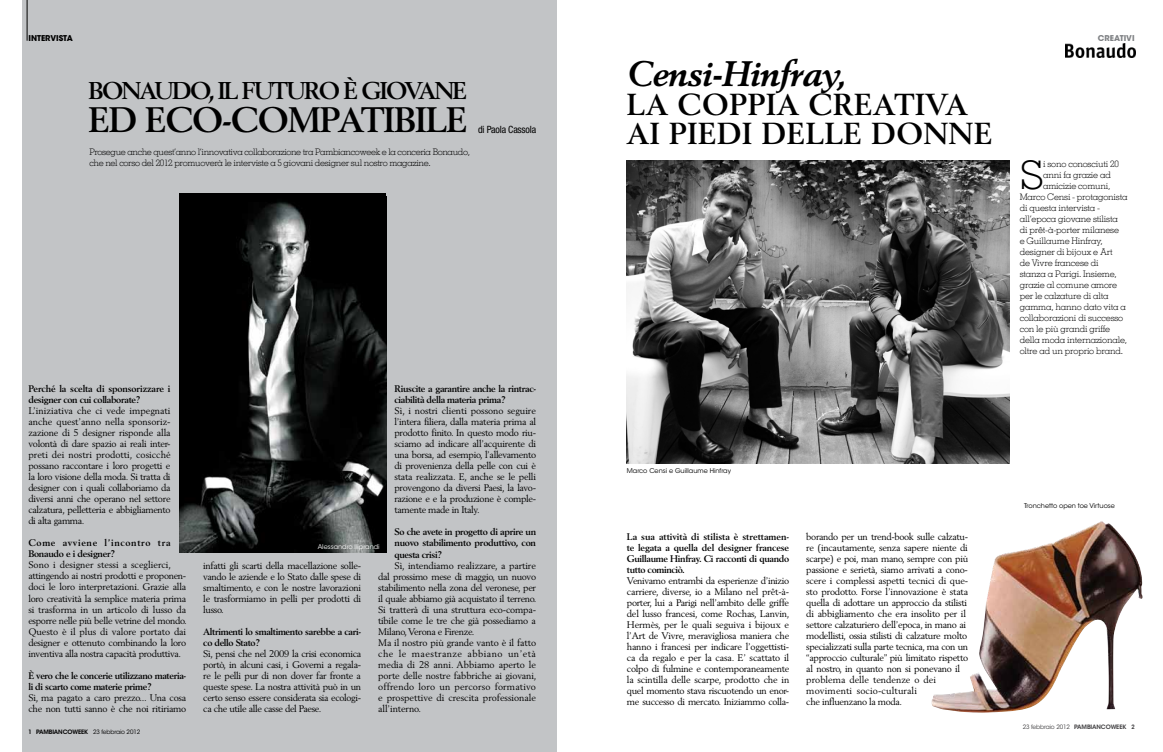
<style>
.page{position:relative;width:1163px;height:752px;background:#fff}
.page>*{position:absolute;margin:0;border:0;box-sizing:border-box;transform-origin:0 0}
.t1{font:300 39.5px "Memphis";color:#000}
.t2{font:700 35px "Berling LT Std";letter-spacing:-.03em;color:#000}
.t3{font:italic 700 35px "Berling LT Std";letter-spacing:-.02em;color:#000}
.t4{font:700 30px/29px "Berling LT Std";letter-spacing:.02em;color:#000}
.t5{font:700 24px "Berling LT Std";letter-spacing:-.07em;color:#000}
.t6{font:condensed 10px "Helvetica Neue LT Std";letter-spacing:-.015em;color:#000}
.t7{font:9.5px/11px "Berling LT Std";letter-spacing:-.035em;color:#000;text-align:justify}
.t8{font:9.5px/11px "Berling LT Std";letter-spacing:-.015em;color:#000}
.t9{font:700 9.5px/11px "Berling LT Std";letter-spacing:-.035em;color:#000}
.t10{font:700 9.5px/11px "Berling LT Std";letter-spacing:-.015em;color:#000}
.t11{font:300 9px "Memphis";letter-spacing:-.02em;color:#000}
.t12{font:300 9px/11px "Memphis";letter-spacing:-.04em;color:#000}
.t13{font:700 8px "ITC Avant Garde Std";color:#000}
.t14{font:700 8px "ITC Avant Garde Std";color:#808285}
.t15{font:6.5px "ITC Avant Garde Std";color:#000}
.t16{font:6.5px "ITC Avant Garde Std";color:#fff}
.t17{font:6px "ITC Avant Garde Std";letter-spacing:-.02em;color:#414042}
.t18{font:600 6px "ITC Avant Garde Std";letter-spacing:-.02em;color:#000;scale:.9 1}
.s1{font-weight:400}
.s2{font-weight:600}
</style>
<div class="page">
<img style="left:1065px;top:43px;width:70px;height:15px">
<img style="left:626px;top:161px;width:383px;height:302px">
<img style="left:931px;top:521px;width:211px;height:192px">
<div style="left:22px;top:0;width:534px;height:751px;background:#c2c4c6"></div>
<hr style="left:27px;top:0;width:1px;height:41px;background:#000">
<img style="left:179px;top:197px;width:207px;height:355px">
<p class="t13" style="left:28px;top:32px;width:46px">INTERVISTA</p>
<h3 class="t5" style="left:89px;top:77px;width:380px">bonaudo, Il futuro è giovane</h3>
<h2 class="t2" style="left:88px;top:99px;width:380px">ed eco-compatibile</h2>
<p class="t12" style="left:89px;top:146px;width:382px">Prosegue anche quest’anno l’innovativa collaborazione tra Pambiancoweek e la conceria Bonaudo, che nel corso del 2012 promuoverà le interviste a 5 giovani designer sul nostro magazine.</p>
<p class="t6" style="left:478px;top:123px;width:59px">di Paola Cassola</p>
<p class="t10" style="left:28px;top:383px;width:144px">Perché la scelta di sponsorizzare i designer con cui collaborate?</p>
<p class="t7" style="left:28px;top:405px;width:144px">L’iniziativa che ci vede impegnati anche quest’anno nella sponsoriz&shy;zazione di 5 designer risponde alla volontà di dare spazio ai reali inter&shy;preti dei nostri prodotti, cosicché possano raccontare i loro progetti e la loro visione della moda. Si tratta di designer con i quali collaboriamo da diversi anni che operano nel settore calzatura, pelletteria e abbigliamento di alta gamma.</p>
<p class="t9" style="left:28px;top:537px;width:144px">Come avviene l’incontro tra<br>Bonaudo e i designer?</p>
<p class="t7" style="left:28px;top:559px;width:160px;text-align:left">Sono i designer stessi a sceglierci, attingendo ai nostri prodotti e proponen&shy;doci le loro interpretazioni. Grazie alla loro creatività la semplice materia prima si trasforma in un articolo di lusso da esporre nelle più belle vetrine del mondo.<br>Questo è il plus di valore portato dai designer e ottenuto combinando la loro inventiva alla nostra capacità produttiva.</p>
<p class="t9" style="left:28px;top:669px;width:159px">è vero che le concerie utilizzano materia&shy;li di scarto come materie prime?</p>
<p class="t7" style="left:28px;top:691px;width:159px">Sì, ma pagato a caro prezzo... Una cosa che non tutti sanno è che noi ritiriamo</p>
<p class="t18" style="left:28px;top:728px;width:126px">1 PAMBIANCOWEEK <span class="s1">23 febbraio 2012</span></p>
<p class="t9" style="left:394px;top:383px;width:143px">Riuscite a garantire anche la rintrac&shy;ciabilità della materia prima?</p>
<p class="t7" style="left:394px;top:405px;width:143px">Sì, i nostri clienti possono seguire l’intera filiera, dalla materia prima al prodotto finito. In questo modo riu&shy;sciamo ad indicare all’acquirente di una borsa, ad esempio, l’allevamento di provenienza della pelle con cui è stata realizzata. E, anche se le pelli provengono da diversi Paesi, la lavo&shy;razione e e la produzione è comple&shy;tamente made in Italy.</p>
<p class="t9" style="left:394px;top:526px;width:143px;text-align:justify">So che avete in progetto di aprire un nuovo stabilimento produttivo, con questa crisi?</p>
<p class="t8" style="left:378px;top:559px;width:160px;text-indent:16px">Sì, intendiamo realizzare, a partire dal prossimo mese di maggio, un nuovo stabilimento nella zona del veronese, per il quale abbiamo già acquistato il terreno.<br>Si tratterà di una struttura eco-compa&shy;tibile come le tre che già possediamo a Milano, Verona e Firenze.<br>Ma il nostro più grande vanto è il fatto che le maestranze abbiano un’età media di 28 anni. Abbiamo aperto le porte delle nostre fabbriche ai giovani, offrendo loro un percorso formativo e prospettive di crescita professionale all’interno.</p>
<p class="t16" style="left:317px;top:542px;width:63px">Alessandro Iliprandi</p>
<p class="t7" style="left:203px;top:559px;width:159px">infatti gli scarti della macellazione solle&shy;vando le aziende e lo Stato dalle spese di smaltimento, e con le nostre lavorazioni le trasformiamo in pelli per prodotti di lusso.</p>
<p class="t9" style="left:203px;top:625px;width:159px">Altrimenti lo smaltimento sarebbe a cari&shy;co dello Stato?</p>
<p class="t7" style="left:203px;top:647px;width:159px">Sì, pensi che nel 2009 la crisi economica portò, in alcuni casi, i Governi a regala&shy;re le pelli pur di non dover far fronte a queste spese. La nostra attività può in un certo senso essere considerata sia ecologi&shy;ca che utile alle casse del Paese.</p>
<h2 class="t3" style="left:626px;top:53px;width:221px">Censi-Hinfray,</h2>
<h3 class="t4" style="left:626px;top:90px;width:367px">la c oppia creativa ai piedi delle donne</h3>
<p class="t14" style="left:1097px;top:33px;width:38px">CREATIVI</p>
<h1 class="t1" style="left:1019px;top:151px;width:26px">S</h1>
<p class="t11" style="left:1042px;top:158px;width:77px">i sono conosciuti 20</p>
<p class="t11" style="left:1042px;top:169px;width:69px">anni fa grazie ad</p>
<p class="t11" style="left:1042px;top:180px;width:69px">amicizie comuni,</p>
<p class="t11" style="left:1019px;top:191px;width:109px">Marco Censi - protagonista</p>
<p class="t11" style="left:1019px;top:202px;width:82px">di questa intervista -</p>
<p class="t11" style="left:1019px;top:213px;width:100px">all’epoca giovane stilista</p>
<p class="t11" style="left:1019px;top:224px;width:101px">di prêt-à-porter milanese</p>
<p class="t11" style="left:1019px;top:235px;width:84px">e Guillaume Hinfray,</p>
<p class="t11" style="left:1019px;top:246px;width:94px">designer di bijoux e Art</p>
<p class="t11" style="left:1019px;top:257px;width:80px">de Vivre francese di</p>
<p class="t11" style="left:1019px;top:268px;width:98px">stanza a Parigi. Insieme,</p>
<p class="t11" style="left:1019px;top:279px;width:99px">grazie al comune amore</p>
<p class="t11" style="left:1019px;top:290px;width:90px">per le calzature di alta</p>
<p class="t11" style="left:1019px;top:301px;width:108px">gamma, hanno dato vita a</p>
<p class="t11" style="left:1019px;top:312px;width:105px">collaborazioni di successo</p>
<p class="t11" style="left:1019px;top:323px;width:92px">con le più grandi griffe</p>
<p class="t11" style="left:1019px;top:334px;width:109px">della moda internazionale,</p>
<p class="t11" style="left:1019px;top:345px;width:105px">oltre ad un proprio brand.</p>
<p class="t15" style="left:626px;top:466px;width:106px">Marco Censi e Guillaume Hinfray</p>
<p class="t9" style="left:626px;top:530px;width:164px;text-align:justify">La sua attività di stilista è strettamen&shy;te legata a quella del designer francese Guillaume Hinfray. Ci racconti di quando tutto cominciò.</p>
<p class="t7" style="left:626px;top:574px;width:164px">Venivamo entrambi da esperienze d’inizio carriere, diverse, io a Milano nel prêt-à&shy;porter, lui a Parigi nell’ambito delle griffe del lusso francesi, come Rochas, Lanvin, Hermès, per le quali seguiva i bijoux e l’Art de Vivre, meravigliosa maniera che hanno i francesi per indicare l’oggettisti&shy;ca da regalo e per la casa. E’ scattato il colpo di fulmine e contemporaneamente la scintilla delle scarpe, prodotto che in quel momento stava riscuotendo un enor&shy;me successo di mercato. Iniziammo colla-</p>
<p class="t7" style="left:806px;top:530px;width:163px;text-align:left">borando per un trend-book sulle calzatu&shy;re (incautamente, senza sapere niente di scarpe) e poi, man mano, sempre con più passione e serietà, siamo arrivati a cono&shy;scere i complessi aspetti tecnici di que&shy;sto prodotto. Forse l’innovazione è stata quella di adottare un approccio da stilisti di abbigliamento che era insolito per il settore calzaturiero dell’epoca, in mano ai modellisti, ossia stilisti di calzature molto specializzati sulla parte tecnica, ma con un “approccio culturale” più limitato rispetto al nostro, in quanto non si ponevano il problema delle tendenze o dei movimenti socio-culturali<br>che influenzano la moda.</p>
<p class="t15" style="left:1023px;top:501px;width:92px">Tronchetto open toe Virtuose</p>
<p class="t17" style="left:1022px;top:723px;width:113px">23 febbraio 2012 <span class="s2">PAMBIANCOWEEK 2</span></p>
</div>
